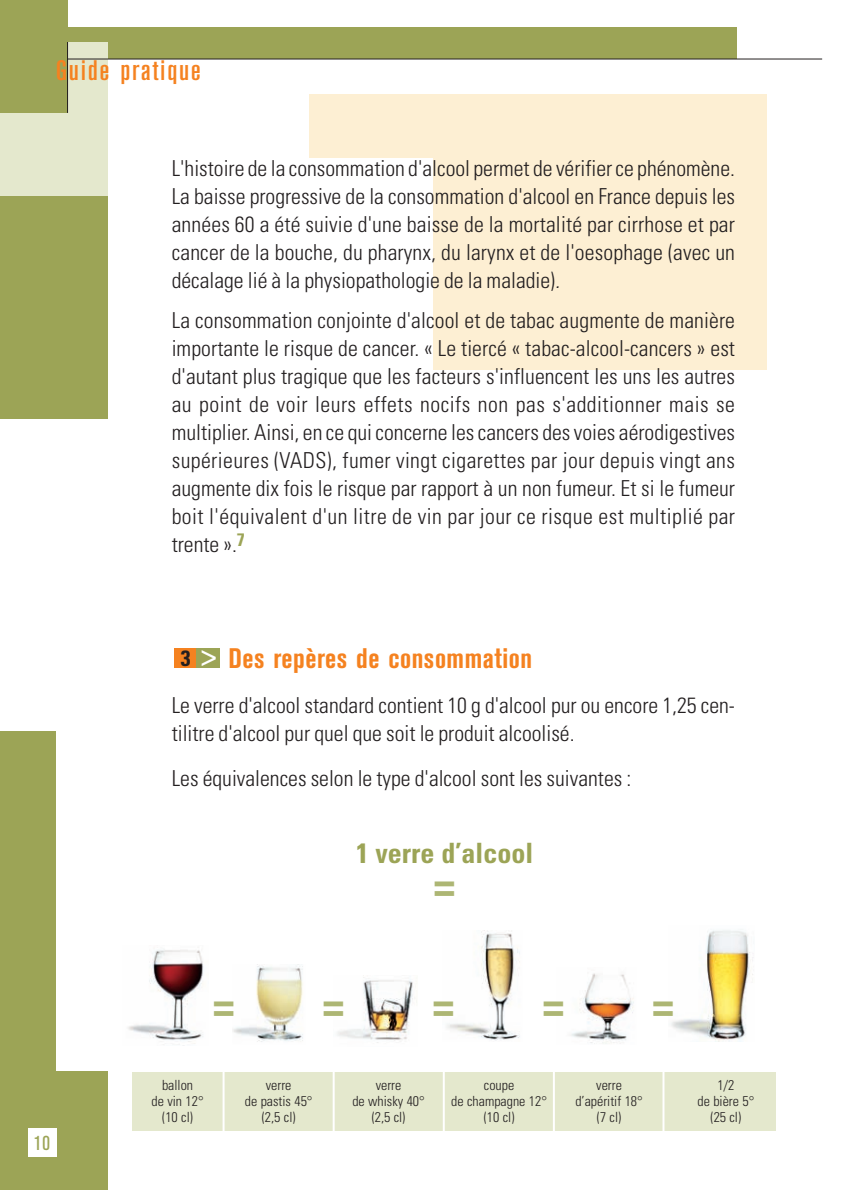
<style>
.page{position:relative;width:850px;height:1190px;background:#fff}
.page>*{position:absolute;margin:0;border:0;box-sizing:border-box;transform-origin:0 0}
.t1{font:700 40px "Univers";color:#adb674}
.t2{font:700 condensed 28px "Akzidenz Grotesk BE";letter-spacing:.02em;color:#f58220}
.t3{font:700 condensed 28px "Univers";color:#9ca456}
.t4{font:500 condensed 28px "Akzidenz Grotesk BE";letter-spacing:.055em;color:#f58220;scale:1.15 1}
.t5{font:300 condensed 22px/28px "Univers";color:#231f20;text-align:justify}
.t6{font:700 condensed 22px "Univers";color:#231f20}
.t7{font:condensed 20px "Akzidenz Grotesk BE";color:#9ca456}
.t8{font:300 condensed 14px/16px "Univers";color:#231f20;text-align:center}
.s1{font-style:italic}
.s2{font-family:"Akzidenz Grotesk BE";font-weight:500;font-size:28px;color:#fff}
</style>
<div class="page">
<div style="left:309px;top:95px;width:457px;height:275px;background:#fdefd3"></div>
<div style="left:0;top:45px;width:107px;height:1144px;background:#9ca456"></div>
<div style="left:28px;top:1128px;width:28px;height:28px;background:#fff"></div>
<div style="left:0;top:419px;width:120px;height:312px;background:#fff"></div>
<div style="left:284px;top:158px;width:149px;height:312px;background:#fff"></div>
<div style="left:0;top:28px;width:736px;height:31px;background:#9ca456"></div>
<div style="left:0;top:42px;width:107px;height:153px;background:#e4e8cd"></div>
<div style="left:0;top:0;width:67px;height:113px;background:#9ca456"></div>
<hr style="left:67px;top:58px;width:755px;height:1px;background:#231f20">
<hr style="left:67px;top:42px;width:1px;height:71px;background:#231f20">
<div style="left:56px;top:725px;width:57px;height:346px;background:#fff"></div>
<div style="left:176px;top:648px;width:43px;height:20px;background:#9ca456"></div>
<div style="left:174px;top:648px;width:21px;height:20px;background:#f58220"></div>
<div style="left:132px;top:1071px;width:643px;height:59px;background:#e4e8cd"></div>
<img style="left:233px;top:966px;width:70px;height:76px">
<img style="left:128px;top:950px;width:76px;height:95px">
<img style="left:447px;top:930px;width:73px;height:111px">
<img style="left:337px;top:975px;width:80px;height:68px">
<img style="left:671px;top:930px;width:82px;height:111px">
<img style="left:571px;top:973px;width:63px;height:71px">
<hr style="left:222px;top:1064px;width:2px;height:73px;background:#fff">
<hr style="left:332px;top:1062px;width:2px;height:74px;background:#fff">
<hr style="left:442px;top:1064px;width:2px;height:71px;background:#fff">
<hr style="left:552px;top:1061px;width:2px;height:74px;background:#fff">
<hr style="left:662px;top:1063px;width:2px;height:73px;background:#fff">
<p class="t4" style="left:56px;top:60px;width:128px">Guide pratique</p>
<p class="t5" style="left:172px;top:157px;width:564px">L'histoire de la consommation d'alcool permet de vérifier ce phénomène.<br>La baisse progressive de la consommation d'alcool en France depuis les années 60 a été suivie d'une baisse de la mortalité par cirrhose et par cancer de la bouche, du pharynx, du larynx et de l'oesophage (avec un décalage lié à la physiopathologie de la maladie)<span class="s1">.</span></p>
<p class="t5" style="left:172px;top:308px;width:564px">La consommation conjointe d'alcool et de tabac augmente de manière importante le risque de cancer. « Le tiercé « tabac-alcool-cancers » est d'autant plus tragique que les facteurs s'influencent les uns les autres au point de voir leurs effets nocifs non pas s'additionner mais se multiplier. Ainsi, en ce qui concerne les cancers des voies aérodigestives supérieures (VADS), fumer vingt cigarettes par jour depuis vingt ans augmente dix fois le risque par rapport à un non fumeur. Et si le fumeur boit l'équivalent d'un litre de vin par jour ce risque est multiplié par trente ».<sup>7</sup></p>
<p class="t2" style="left:228px;top:648px;width:305px">Des repères de consommation</p>
<p class="t5" style="left:172px;top:694px;width:564px">Le verre d'alcool standard contient 10 g d'alcool pur ou encore 1,25 cen&shy;tilitre d'alcool pur quel que soit le produit alcoolisé.</p>
<p class="t5" style="left:172px;top:767px;width:461px">Les équivalences selon le type d'alcool sont les suivantes :</p>
<p class="t6" style="left:181px;top:649px;width:37px">3 <span class="s2">&gt;</span></p>
<p class="t3" style="left:356px;top:842px;width:178px">1 verre d’alcool</p>
<h1 class="t1" style="left:433px;top:869px;width:25px">=</h1>
<h1 class="t1" style="left:212px;top:989px;width:25px">=</h1>
<h1 class="t1" style="left:322px;top:989px;width:25px">=</h1>
<h1 class="t1" style="left:432px;top:989px;width:25px">=</h1>
<h1 class="t1" style="left:541px;top:989px;width:25px">=</h1>
<h1 class="t1" style="left:651px;top:989px;width:25px">=</h1>
<p class="t7" style="left:34px;top:1135px;width:17px">10</p>
<p class="t8" style="left:151px;top:1078px;width:54px">ballon<br>de vin 12° (10 cl)</p>
<p class="t8" style="left:575px;top:1078px;width:69px">verre d’apéritif 18° (7 cl)</p>
<p class="t8" style="left:697px;top:1078px;width:58px">1/2<br>de bière 5° (25 cl)</p>
<p class="t8" style="left:245px;top:1078px;width:69px">verre<br>de pastis 45° (2,5 cl)</p>
<p class="t8" style="left:451px;top:1078px;width:97px">coupe<br>de champagne 12° (10 cl)</p>
<p class="t8" style="left:352px;top:1078px;width:74px">verre<br>de whisky 40° (2,5 cl)</p>
</div>
